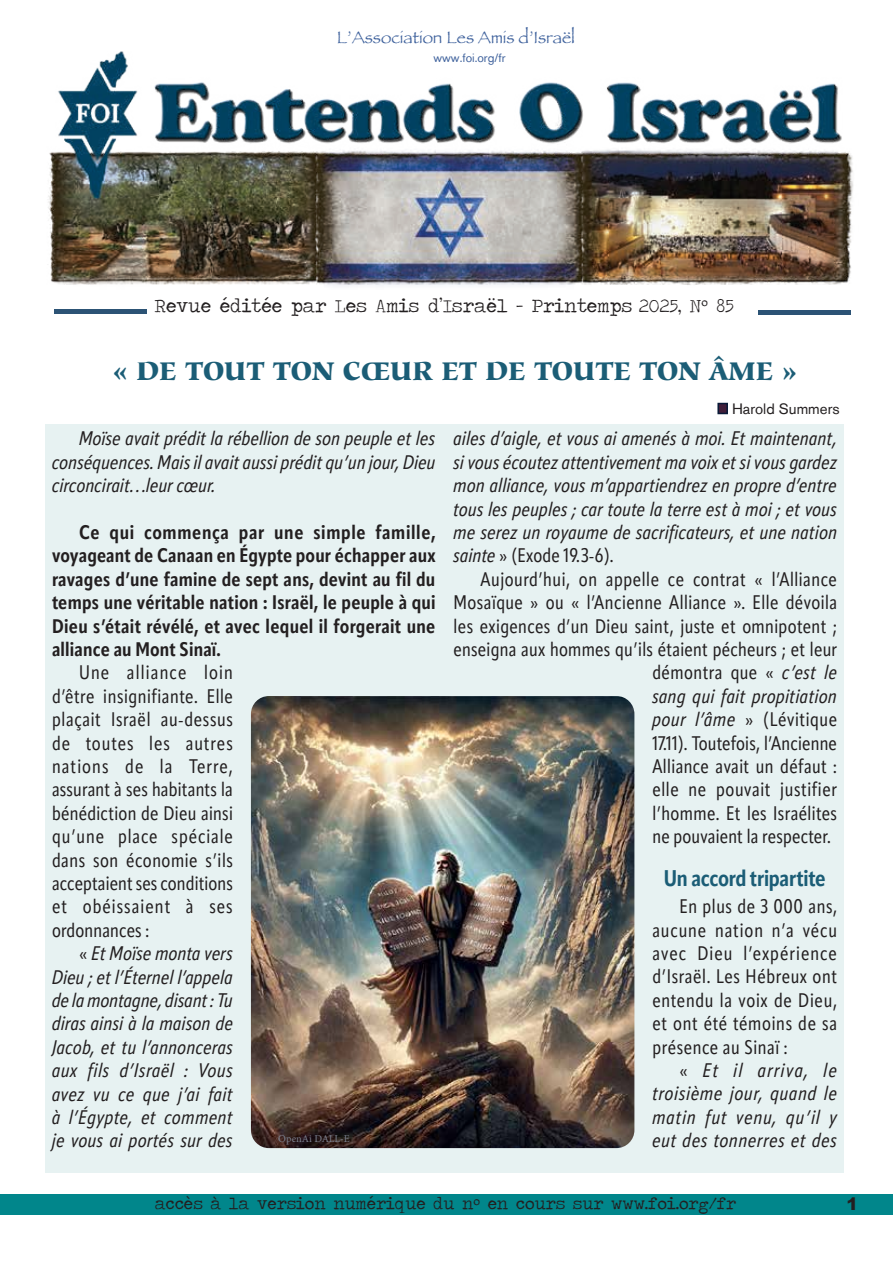
<style>
.page{position:relative;width:893px;height:1263px;background:#fff}
.page>*{position:absolute;margin:0;border:0;box-sizing:border-box;transform-origin:0 0}
.t1{font:900 25.5px "Glossary Black S Si";color:#1b5d76}
.t2{font:700 22.5px "Apparat Cond";letter-spacing:-.01em;color:#1b5d76}
.t3{font:19.5px/23.4px "Apparat Cond";letter-spacing:.02em;color:#231f20;text-align:justify}
.t4{font:italic 19.5px/23.4px "Apparat Cond";letter-spacing:.02em;color:#231f20;text-align:justify}
.t5{font:700 19.5px/23.4px "Apparat Cond";letter-spacing:.01em;color:#231f20;text-align:justify}
.t6{font:19.5px "Traveling Typewriter";color:#231f20}
.t7{font:17.25px "Traveling Typewriter";color:#231f20}
.t8{font:17.25px "Papyrus";color:#3e619c}
.t9{font:900 17.25px "Arial";color:#231f20}
.t10{font:15px "Akzidenz Grotesk BE";color:#231f20}
.t11{font:12px "Akzidenz Grotesk BE";color:#3e619c}
.t12{font:10.5px "Minion Pro";color:#7b808e}
.s1{font-style:normal}
.s2{font-style:italic}
</style>
<div class="page">
<div style="left:0;top:1194px;width:893px;height:21px;background:#01868b"></div>
<div style="left:45px;top:424px;width:799px;height:749px;background:#e7f2f2"></div>
<img style="left:48px;top:51px;width:806px;height:236px">
<div style="left:717px;top:403px;width:11px;height:11px;background:#401e3a;border:2px solid #091a38"></div>
<img style="left:251px;top:696px;width:383px;height:452px">
<p class="t8" style="left:337px;top:27px;width:240px">L’Association Les Amis d’Israël</p>
<p class="t11" style="left:433px;top:51px;width:73px">www.foi.org/fr</p>
<p class="t6" style="left:154px;top:293px;width:581px">Revue éditée par Les Amis d’Israël - Printemps 2025, N<sup>o</sup> 85</p>
<h1 class="t1" style="left:112px;top:355px;width:687px">« DE TOUT TON CŒUR ET DE TOUTE TON ÂME »</h1>
<p class="t4" style="left:52px;top:427px;width:385px;text-indent:27px">Moïse avait prédit la rébellion de son peuple et les conséquences. Mais il avait aussi prédit qu’un jour, Dieu circoncirait…leur cœur.</p>
<p class="t5" style="left:52px;top:521px;width:385px;text-indent:27px">Ce qui commença par une simple famille, voyageant de Canaan en Égypte pour échapper aux ravages d’une famine de sept ans, devint au fil du temps une véritable nation : Israël, le peuple à qui Dieu s’était révélé, et avec lequel il forgerait une alliance au Mont Sinaï.</p>
<p class="t3" style="left:52px;top:661px;width:182px;text-indent:27px">Une alliance loin d’être insignifiante. Elle plaçait Israël au-dessus de toutes les autres nations de la Terre, assurant à ses habitants la bénédiction de Dieu ainsi qu’une place spéciale dans son économie s’ils acceptaient ses conditions et obéissaient à ses ordonnances :</p>
<p class="t4" style="left:52px;top:942px;width:182px;text-indent:27px"><span class="s1">«</span> Et Moïse monta vers Dieu ; et l’Éternel l’appela de la montagne, disant : Tu diras ainsi à la maison de Jacob, et tu l’annonceras aux fils d’Israël : Vous avez vu ce que j’ai fait à l’Égypte, et comment je vous ai portés sur des</p>
<p class="t12" style="left:278px;top:1131px;width:73px">OpenAi DALL-E</p>
<p class="t10" style="left:732px;top:400px;width:109px">Harold Summers</p>
<p class="t4" style="left:454px;top:427px;width:385px">ailes d’aigle, et vous ai amenés à moi. Et maintenant, si vous écoutez attentivement ma voix et si vous gardez mon alliance, vous m’appartiendrez en propre d’entre tous les peuples ; car toute la terre est à moi ; et vous me serez un royaume de sacrificateurs, et une nation sainte <span class="s1">» (Exode 19.3-6).</span></p>
<p class="t3" style="left:481px;top:567px;width:358px">Aujourd’hui, on appelle ce contrat « l’Alliance</p>
<p class="t3" style="left:454px;top:591px;width:385px">Mosaïque » ou « l’Ancienne Alliance ». Elle dévoila</p>
<p class="t3" style="left:454px;top:614px;width:385px">les exigences d’un Dieu saint, juste et omnipotent ;</p>
<p class="t3" style="left:454px;top:638px;width:385px">enseigna aux hommes qu’ils étaient pécheurs ; et leur</p>
<p class="t3" style="left:652px;top:661px;width:186px">démontra que « <span class="s2">c’est le</span></p>
<p class="t4" style="left:652px;top:684px;width:186px">sang qui fait propitiation</p>
<p class="t3" style="left:652px;top:708px;width:186px"><span class="s2">pour l’âme</span> » (Lévitique</p>
<p class="t3" style="left:652px;top:731px;width:186px">17.11). Toutefois, l’Ancienne</p>
<p class="t3" style="left:652px;top:755px;width:186px">Alliance avait un défaut :</p>
<p class="t3" style="left:652px;top:778px;width:186px">elle ne pouvait justifier</p>
<p class="t3" style="left:652px;top:801px;width:186px">l’homme. Et les Israélites</p>
<p class="t3" style="left:652px;top:825px;width:180px">ne pouvaient la respecter.</p>
<p class="t2" style="left:664px;top:864px;width:163px">Un accord tripartite</p>
<p class="t3" style="left:652px;top:895px;width:186px;text-indent:27px">En plus de 3 000 ans, aucune nation n’a vécu avec Dieu l’expérience d’Israël. Les Hébreux ont entendu la voix de Dieu, et ont été témoins de sa présence au Sinaï :</p>
<p class="t4" style="left:652px;top:1058px;width:186px;text-indent:27px"><span class="s1">«</span> Et il arriva, le troisième jour, quand le matin fut venu, qu’il y eut des tonnerres et des</p>
<p class="t7" style="left:155px;top:1192px;width:583px">accès à la version numérique du n<sup>o</sup> en cours sur www.foi.org/fr</p>
<p class="t9" style="left:846px;top:1191px;width:13px">1</p>
</div>
